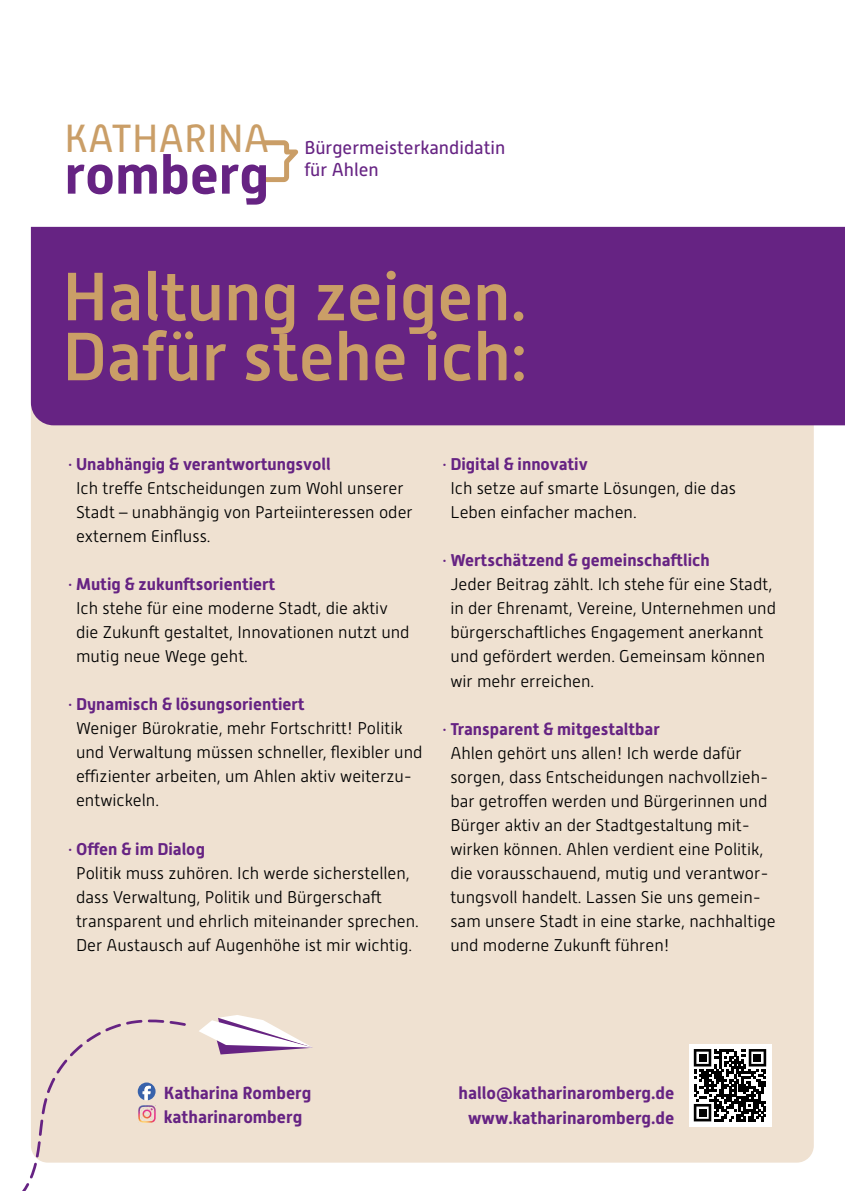
<style>
.page{position:relative;width:845px;height:1191px;background:#fff}
.page>*{position:absolute;margin:0;border:0;box-sizing:border-box;transform-origin:0 0}
.t1{font:500 68px/60px "Alwyn New";color:#ca9e67}
.t2{font:700 54.6px "Alwyn New";color:#662383}
.t3{font:39.2px "Alwyn New";color:#ca9e67}
.t4{font:18.6px/22.2px "Alwyn New";color:#662383}
.t5{font:700 17.4px "Alwyn New";color:#662383}
.t6{font:300 17px/24px "Alwyn New";color:#000}
.t7{font:700 17px "Alwyn New";color:#662383}
</style>
<div class="page">
<div style="left:31px;top:425px;width:783px;height:737px;background:#efe1d1"></div>
<div style="left:31px;top:227px;width:814px;height:198px;background:#662383"></div>
<svg style="left:261px;top:140px;width:38px;height:43px"></svg>
<svg style="left:199px;top:1015px;width:114px;height:39px"></svg>
<svg style="left:170px;top:1021px;width:16px;height:5px"></svg>
<div style="left:689px;top:1044px;width:82px;height:82px;background:#fff"></div>
<svg style="left:694px;top:1049px;width:72px;height:72px"></svg>
<div style="left:699px;top:1054px;width:7px;height:7px;background:#000"></div>
<div style="left:753px;top:1054px;width:8px;height:7px;background:#000"></div>
<div style="left:699px;top:1109px;width:7px;height:7px;background:#000"></div>
<svg style="left:22px;top:1019px;width:142px;height:172px"></svg>
<h3 class="t3" style="left:65px;top:117px;width:206px">KATHARINA</h3>
<h2 class="t2" style="left:65px;top:143px;width:206px">romberg</h2>
<p class="t4" style="left:304px;top:137px;width:202px">Bürgermeisterkandidatin für Ahlen</p>
<h1 class="t1" style="left:62px;top:267px;width:466px">Haltung zeigen.<br>Dafür stehe ich:</h1>
<p class="t7" style="left:68px;top:454px;width:264px">· Unabhängig &amp; verantwortungsvoll</p>
<p class="t6" style="left:76px;top:476px;width:338px">Ich treffe Entscheidungen zum Wohl unserer<br>Stadt – unabhängig von Parteiinteressen oder externem Einfluss.</p>
<p class="t7" style="left:68px;top:574px;width:209px">· Mutig &amp; zukunftsorientiert</p>
<p class="t6" style="left:76px;top:596px;width:335px">Ich stehe für eine moderne Stadt, die aktiv die Zukunft gestaltet, Innovationen nutzt und mutig neue Wege geht.</p>
<p class="t7" style="left:68px;top:694px;width:238px">· Dynamisch &amp; lösungsorientiert</p>
<p class="t6" style="left:76px;top:716px;width:348px">Weniger Bürokratie, mehr Fortschritt! Politik und Verwaltung müssen schneller, flexibler und effizienter arbeiten, um Ahlen aktiv weiterzu&shy;entwickeln.</p>
<p class="t7" style="left:68px;top:838px;width:138px">· Offen &amp; im Dialog</p>
<p class="t6" style="left:76px;top:860px;width:344px">Politik muss zuhören. Ich werde sicherstellen, dass Verwaltung, Politik und Bürgerschaft transparent und ehrlich miteinander sprechen.<br>Der Austausch auf Augenhöhe ist mir wichtig.</p>
<p class="t7" style="left:442px;top:454px;width:147px">· Digital &amp; innovativ</p>
<p class="t6" style="left:450px;top:476px;width:287px">Ich setze auf smarte Lösungen, die das<br>Leben einfacher machen.</p>
<p class="t7" style="left:442px;top:550px;width:269px">· Wertschätzend &amp; gemeinschaftlich</p>
<p class="t6" style="left:450px;top:572px;width:327px">Jeder Beitrag zählt. Ich stehe für eine Stadt, in der Ehrenamt, Vereine, Unternehmen und bürgerschaftliches Engagement anerkannt und gefördert werden. Gemeinsam können wir mehr erreichen.</p>
<p class="t7" style="left:442px;top:719px;width:219px">· Transparent &amp; mitgestaltbar</p>
<p class="t6" style="left:450px;top:740px;width:327px">Ahlen gehört uns allen! Ich werde dafür sorgen, dass Entscheidungen nachvollzieh&shy;bar getroffen werden und Bürgerinnen und Bürger aktiv an der Stadtgestaltung mit&shy;wirken können. Ahlen verdient eine Politik, die vorausschauend, mutig und verantwor&shy;tungsvoll handelt. Lassen Sie uns gemein&shy;sam unsere Stadt in eine starke, nachhaltige und moderne Zukunft führen!</p>
<p class="t5" style="left:164px;top:1082px;width:149px">Katharina Romberg</p>
<p class="t5" style="left:458px;top:1082px;width:217px">hallo@katharinaromberg.de</p>
<p class="t5" style="left:164px;top:1106px;width:140px">katharinaromberg</p>
<p class="t5" style="left:468px;top:1107px;width:208px">www.katharinaromberg.de</p>
</div>
